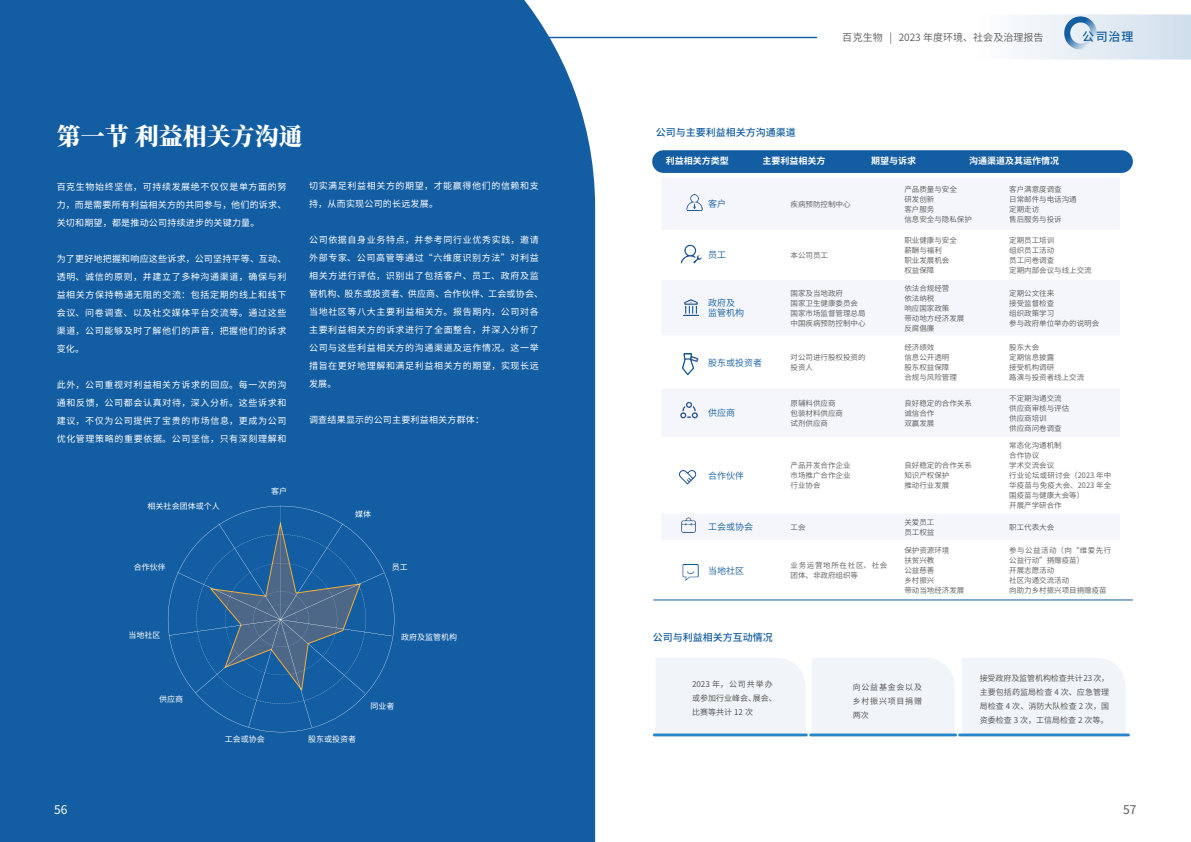
<style>
.page{position:relative;width:1191px;height:842px;background:#fff}
.page>*{position:absolute;margin:0;border:0;box-sizing:border-box;transform-origin:0 0}
.t1{font:800 24px "Source Han Serif CN";color:#fff}
.t2{font:500 12px "Source Han Sans CN";color:#135da2}
.t3{font:12px "Source Han Sans CN";color:#595857}
.t4{font:12px "Source Han Sans CN";color:#fff}
.t5{font:500 10px "Source Han Sans CN";color:#135da2}
.t6{font:10px "Source Han Sans CN";color:#595857}
.t7{font:9px/18px "Source Han Sans CN";letter-spacing:.07em;color:#fff;text-align:justify}
.t8{font:9px/10px "Source Han Sans CN";color:#135da2}
.t9{font:700 9px "Source Han Sans CN";color:#fff}
.t10{font:9px "Source Han Sans CN";letter-spacing:.025em;color:#fff}
.t11{font:8px/14px "Source Han Sans CN";letter-spacing:.005em;color:#595857;text-align:justify}
.t12{font:8px "Source Han Sans CN";color:#fff}
.t13{font:7.5px/10px "Source Han Sans CN";color:#595857}
.t14{font:7.5px/10px "Source Han Sans CN";letter-spacing:.09em;color:#595857}
</style>
<div class="page">
<svg style="left:595px;top:15px;width:596px;height:45px"></svg>
<div style="left:1064px;top:16px;width:32px;height:34px;border:6px solid #135da2;border-radius:50%"></div>
<div style="left:0;top:0;width:595px;height:842px;background:#135da2"></div>
<div style="left:168px;top:506px;width:226px;height:226px;background:#135da2"></div>
<hr style="left:280px;top:505px;width:1px;height:115px;background:#fff">
<svg style="left:169px;top:519px;width:223px;height:208px;background:#22619d"></svg>
<div style="left:652px;top:150px;width:480px;height:23px;background:#135da2;border-radius:11px"></div>
<div style="left:662px;top:178px;width:457px;height:51px;background:#f4f6fb"></div>
<svg style="left:661px;top:257px;width:339px;height:343px"></svg>
<svg style="left:1000px;top:280px;width:119px;height:320px"></svg>
<img style="left:686px;top:194px;width:17px;height:17px">
<img style="left:683px;top:300px;width:15px;height:15px">
<img style="left:681px;top:244px;width:20px;height:20px">
<img style="left:678px;top:354px;width:20px;height:20px">
<img style="left:678px;top:468px;width:20px;height:17px">
<img style="left:678px;top:400px;width:21px;height:20px">
<img style="left:679px;top:516px;width:19px;height:18px">
<img style="left:682px;top:565px;width:16px;height:15px">
<hr style="left:653px;top:600px;width:479px;height:1px;background:#135da2">
<div style="left:656px;top:658px;width:149px;height:75px;background:#f1f5f9"></div>
<div style="left:812px;top:658px;width:142px;height:75px;background:#f1f5f9"></div>
<div style="left:962px;top:658px;width:163px;height:75px;background:#f1f5f9"></div>
<hr style="left:653px;top:733px;width:154px;height:3px;background:#2585c8">
<hr style="left:809px;top:733px;width:148px;height:3px;background:#2585c8">
<hr style="left:958px;top:733px;width:171px;height:3px;background:#2585c8">
<h1 class="t1" style="left:57px;top:123px;width:247px">第一节 利益相关方沟通</h1>
<p class="t7" style="left:57px;top:178px;width:231px">百克生物始终坚信，可持续发展绝不仅仅是单方面的努力，而是需要所有利益相关方的共同参与，他们的诉求、关切和期望，都是推动公司持续进步的关键力量。</p>
<p class="t7" style="left:57px;top:250px;width:231px">为了更好地把握和响应这些诉求，公司坚持平等、互动、透明、诚信的原则，并建立了多种沟通渠道，确保与利益相关方保持畅通无阻的交流：包括定期的线上和线下会议、问卷调查、以及社交媒体平台交流等。通过这些渠道，公司能够及时了解他们的声音，把握他们的诉求变化。</p>
<p class="t7" style="left:57px;top:376px;width:231px">此外，公司重视对利益相关方诉求的回应。每一次的沟通和反馈，公司都会认真对待，深入分析。这些诉求和建议，不仅为公司提供了宝贵的市场信息，更成为公司优化管理策略的重要依据。公司坚信，只有深刻理解和</p>
<p class="t12" style="left:148px;top:502px;width:73px">相关社会团体或个人</p>
<p class="t12" style="left:134px;top:562px;width:33px">合作伙伴</p>
<p class="t12" style="left:271px;top:486px;width:17px">客户</p>
<p class="t7" style="left:309px;top:177px;width:231px">切实满足利益相关方的期望，才能赢得他们的信赖和支持，从而实现公司的长远发展。</p>
<p class="t7" style="left:309px;top:231px;width:236px;text-align:left">公司依据自身业务特点，并参考同行业优秀实践，邀请外部专家、公司高管等通过“六维度识别方法”对利益相关方进行评估，识别出了包括客户、员工、政府及监管机构、股东或投资者、供应商、合作伙伴、工会或协会、当地社区等八大主要利益相关方。报告期内，公司对各主要利益相关方的诉求进行了全面整合，并深入分析了公司与这些利益相关方的沟通渠道及运作情况。这一举措旨在更好地理解和满足利益相关方的期望，实现长远发展。</p>
<p class="t10" style="left:309px;top:415px;width:177px">调查结果显示的公司主要利益相关方群体：</p>
<p class="t12" style="left:355px;top:510px;width:17px">媒体</p>
<p class="t12" style="left:392px;top:562px;width:17px">员工</p>
<p class="t12" style="left:129px;top:630px;width:33px">当地社区</p>
<p class="t12" style="left:159px;top:694px;width:25px">供应商</p>
<p class="t12" style="left:225px;top:735px;width:41px">工会或协会</p>
<p class="t12" style="left:401px;top:632px;width:57px">政府及监管机构</p>
<p class="t12" style="left:308px;top:734px;width:49px">股东或投资者</p>
<p class="t12" style="left:370px;top:702px;width:25px">同业者</p>
<h2 class="t4" style="left:54px;top:803px;width:15px">56</h2>
<h3 class="t5" style="left:656px;top:126px;width:141px">公司与主要利益相关方沟通渠道</h3>
<h3 class="t6" style="left:842px;top:32px;width:202px">百克生物 | 2023 年度环境、社会及治理报告</h3>
<h2 class="t2" style="left:1082px;top:30px;width:52px">公司治理</h2>
<p class="t9" style="left:665px;top:156px;width:64px">利益相关方类型</p>
<p class="t9" style="left:762px;top:156px;width:64px">主要利益相关方</p>
<p class="t9" style="left:871px;top:156px;width:46px">期望与诉求</p>
<p class="t9" style="left:969px;top:156px;width:91px">沟通渠道及其运作情况</p>
<p class="t8" style="left:708px;top:199px;width:19px">客户</p>
<p class="t13" style="left:790px;top:199px;width:61px">疾病预防控制中心</p>
<p class="t13" style="left:904px;top:184px;width:69px">产品质量与安全<br>研发创新<br>客户服务<br>信息安全与隐私保护</p>
<p class="t13" style="left:1009px;top:184px;width:69px">客户满意度调查<br>日常邮件与电话沟通定期走访<br>售后服务与投诉</p>
<p class="t8" style="left:708px;top:250px;width:19px">员工</p>
<p class="t13" style="left:790px;top:250px;width:39px">本公司员工</p>
<p class="t13" style="left:904px;top:235px;width:54px">职业健康与安全薪酬与福利<br>职业发展机会权益保障</p>
<p class="t13" style="left:1009px;top:235px;width:84px">定期员工培训<br>组织员工活动<br>员工问卷调查<br>定期内部会议与线上交流</p>
<p class="t8" style="left:708px;top:298px;width:37px">政府及监管机构</p>
<p class="t13" style="left:790px;top:288px;width:76px">国家及当地政府<br>国家卫生健康委员会国家市场监督管理总局中国疾病预防控制中心</p>
<p class="t13" style="left:904px;top:283px;width:61px">依法合规经营<br>依法纳税<br>响应国家政策<br>带动地方经济发展反腐倡廉</p>
<p class="t13" style="left:1009px;top:288px;width:91px">定期公文往来<br>接受监督检查<br>组织政策学习<br>参与政府单位举办的说明会</p>
<p class="t8" style="left:708px;top:357px;width:55px">股东或投资者</p>
<p class="t13" style="left:790px;top:352px;width:76px">对公司进行股权投资的投资人</p>
<p class="t13" style="left:904px;top:342px;width:54px">经济绩效<br>信息公开透明股东权益保障合规与风险管理</p>
<p class="t13" style="left:1009px;top:342px;width:76px">股东大会<br>定期信息披露<br>接受机构调研<br>路演与投资者线上交流</p>
<p class="t8" style="left:708px;top:408px;width:28px">供应商</p>
<p class="t13" style="left:790px;top:398px;width:54px">原辅料供应商包装材料供应商试剂供应商</p>
<p class="t13" style="left:904px;top:398px;width:69px">良好稳定的合作关系诚信合作<br>双赢发展</p>
<p class="t13" style="left:1009px;top:393px;width:61px">不定期沟通交流供应商审核与评估供应商培训<br>供应商问卷调查</p>
<p class="t8" style="left:708px;top:470px;width:37px">合作伙伴</p>
<p class="t13" style="left:790px;top:460px;width:61px;text-align:justify">产品开发合作企业市场推广合作企业行业协会</p>
<p class="t13" style="left:904px;top:460px;width:69px">良好稳定的合作关系知识产权保护<br>推动行业发展</p>
<p class="t13" style="left:1009px;top:440px;width:103px">常态化沟通机制<br>合作协议<br>学术交流会议<br>行业论坛或研讨会（2023 年中华疫苗与免疫大会、2023 年全国疫苗与健康大会等）<br>开展产学研合作</p>
<p class="t8" style="left:708px;top:522px;width:46px">工会或协会</p>
<p class="t13" style="left:790px;top:522px;width:16px">工会</p>
<p class="t13" style="left:904px;top:517px;width:31px">关爱员工员工权益</p>
<p class="t13" style="left:1009px;top:522px;width:46px">职工代表大会</p>
<p class="t8" style="left:708px;top:566px;width:37px">当地社区</p>
<p class="t14" style="left:790px;top:560px;width:98px">业务运营地所在社区、社会团体、非政府组织等</p>
<p class="t13" style="left:904px;top:545px;width:61px">保护资源环境<br>扶贫兴教<br>公益慈善<br>乡村振兴<br>带动当地经济发展</p>
<p class="t13" style="left:1009px;top:545px;width:104px">参与公益活动（向“维爱先行公益行动”捐赠疫苗）<br>开展志愿活动<br>社区沟通交流活动<br>向助力乡村振兴项目捐赠疫苗</p>
<h3 class="t5" style="left:653px;top:632px;width:121px">公司与利益相关方互动情况</h3>
<p class="t11" style="left:692px;top:678px;width:86px;text-align:left">2023 年，公司共举办或参加行业峰会、展会、比赛等共计 12 次</p>
<p class="t11" style="left:852px;top:680px;width:71px">向公益基金会以及乡村振兴项目捐赠两次</p>
<p class="t11" style="left:979px;top:671px;width:131px">接受政府及监管机构检查共计 23次，主要包括药监局检查 4 次、应急管理局检查 4 次、消防大队检查 2 次，国资委检查 3 次，工信局检查 2 次等。</p>
<h2 class="t3" style="left:1123px;top:802px;width:15px">57</h2>
</div>
